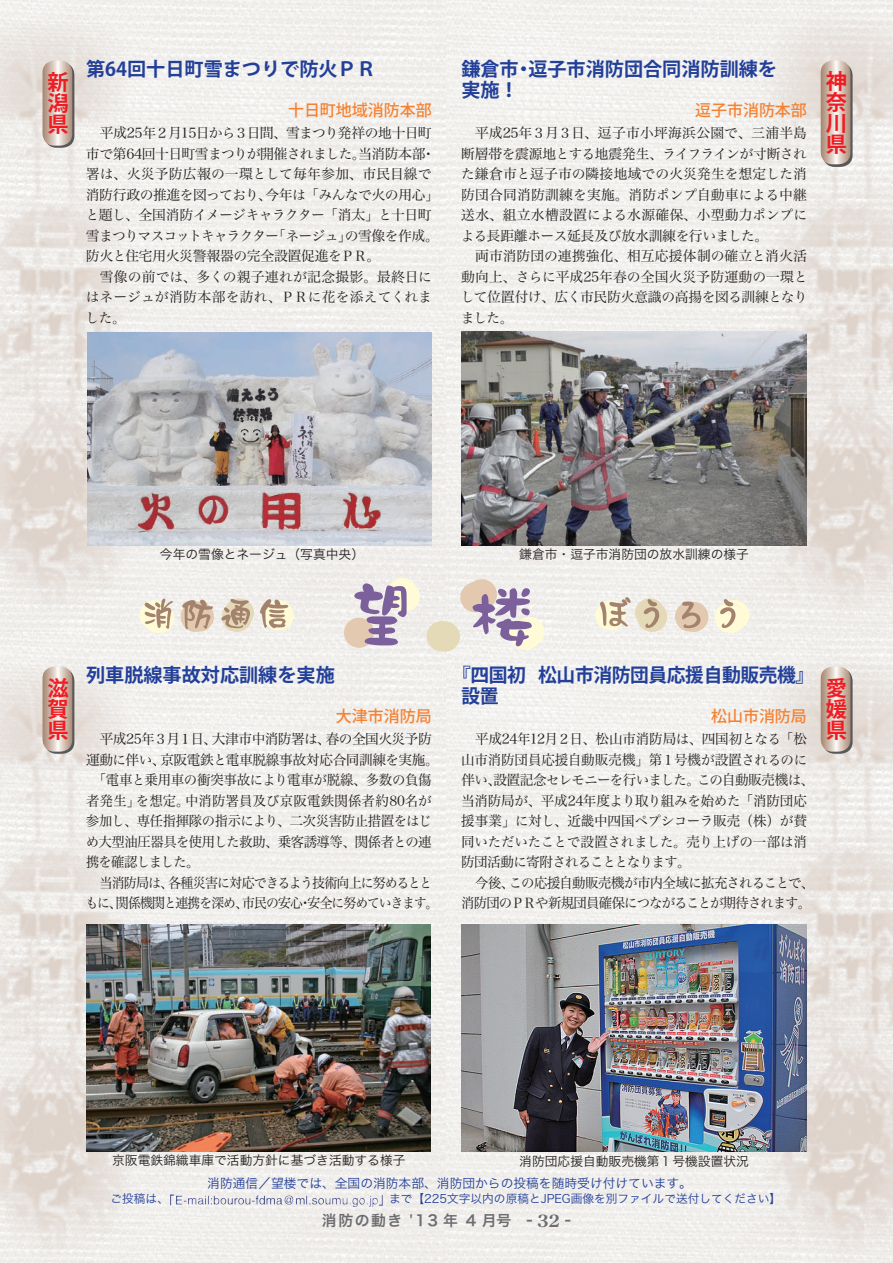
<style>
.page{position:relative;width:893px;height:1263px;background:#fff}
.page>*{position:absolute;margin:0;border:0;box-sizing:border-box;transform-origin:0 0}
.t1{font:700 21.3px/21.3px "Koz Go Std";color:#ee1d23;text-align:justify}
.t2{font:700 19.2px/21.3px "Koz Go Std";color:#223f99}
.t3{font:700 19.2px/21.3px "Koz Go Std";letter-spacing:-.02em;color:#223f99}
.t4{font:500 15.9px "Koz Go Std";color:#f48232}
.t5{font:14.85px "Hira Kaku Pro W6";letter-spacing:.1em;color:#6c6d70}
.t6{font:13.8px/20.5px "Hira Min Pro N W3";letter-spacing:-.035em;color:#231f20;text-align:justify}
.t7{font:13.8px/20.5px "Hira Min Pro N W3";letter-spacing:-.06em;color:#231f20;text-align:right}
.t8{font:13.8px "Hira Min Pro N W3";letter-spacing:-.075em;color:#231f20;scale:.93 1}
.t9{font:13.8px "Hira Min Pro N W3";letter-spacing:-.07em;color:#231f20;scale:.94 1}
.t10{font:13.8px "Hira Min Pro N W3";letter-spacing:.015em;color:#231f20}
.t11{font:13.8px "Hira Min Pro N W3";letter-spacing:-.07em;color:#231f20}
.t12{font:12.75px "Hira Kaku Pro N W3";color:#231f20}
.t13{font:12.75px "Hira Kaku Pro N W3";color:#223f99}
.t14{font:11.7px "Hira Kaku Pro N W3";color:#223f99}
.s1{font-family:"Century Old Style Std";font-weight:700;font-size:16.95px}
</style>
<div class="page">
<img style="left:0;top:0;width:893px;height:1263px">
<div style="left:344px;top:618px;width:30px;height:30px;background:#e3c9af;border-radius:50%"></div>
<div style="left:264px;top:600px;width:30px;height:30px;background:#fffbd6;border-radius:50%"></div>
<div style="left:595px;top:600px;width:30px;height:30px;background:#fffbd6;border-radius:50%"></div>
<svg style="left:354px;top:577px;width:192px;height:75px"></svg>
<svg style="left:138px;top:598px;width:150px;height:37px"></svg>
<svg style="left:600px;top:597px;width:151px;height:38px"></svg>
<img style="left:170px;top:1194px;width:213px;height:13px">
<img style="left:86px;top:925px;width:345px;height:226px">
<img style="left:461px;top:925px;width:346px;height:226px">
<svg style="left:45px;top:63px;width:29px;height:85px"></svg>
<svg style="left:43px;top:61px;width:29px;height:85px;background:#d0bfb3"></svg>
<svg style="left:823px;top:63px;width:30px;height:104px"></svg>
<svg style="left:821px;top:61px;width:29px;height:103px;background:#d0bfb3"></svg>
<svg style="left:45px;top:669px;width:29px;height:85px"></svg>
<svg style="left:43px;top:666px;width:29px;height:86px;background:#d1bfb4"></svg>
<svg style="left:823px;top:669px;width:30px;height:85px"></svg>
<svg style="left:821px;top:666px;width:29px;height:86px;background:#d1bfb3"></svg>
<img style="left:461px;top:332px;width:346px;height:213px">
<img style="left:88px;top:332px;width:344px;height:213px">
<h2 class="t2" style="left:86px;top:59px;width:291px">第64回十日町雪まつりで防火ＰＲ</h2>
<p class="t4" style="left:288px;top:100px;width:145px">十日町地域消防本部</p>
<p class="t6" style="left:85px;top:121px;width:355px;text-align:left;text-indent:14px">平成25年２月15日から３日間、雪まつり発祥の地十日町市で第64回十日町雪まつりが開催されました。当消防本部・署は、火災予防広報の一環として毎年参加、市民目線で消防行政の推進を図っており、今年は「みんなで火の用心」と題し、全国消防イメージキャラクター「消太」と十日町雪まつりマスコットキャラクター「ネージュ」の雪像を作成。防火と住宅用火災警報器の完全設置促進をＰＲ。</p>
<p class="t6" style="left:85px;top:265px;width:348px;text-indent:14px">雪像の前では、多くの親子連れが記念撮影。最終日にはネージュが消防本部を訪れ、ＰＲに花を添えてくれました。</p>
<h2 class="t2" style="left:461px;top:59px;width:317px">鎌倉市・逗子市消防団合同消防訓練を実施！</h2>
<p class="t4" style="left:695px;top:100px;width:113px">逗子市消防本部</p>
<p class="t6" style="left:461px;top:121px;width:348px;text-indent:14px">平成25年３月３日、逗子市小坪海浜公園で、三浦半島断層帯を震源地とする地震発生、ライフラインが寸断された鎌倉市と逗子市の隣接地域での火災発生を想定した消防団合同消防訓練を実施。消防ポンプ自動車による中継送水、組立水槽設置による水源確保、小型動力ポンプによる長距離ホース延長及び放水訓練を行いました。</p>
<p class="t6" style="left:461px;top:245px;width:348px;text-indent:14px">両市消防団の連携強化、相互応援体制の確立と消火活動向上、さらに平成25年春の全国火災予防運動の一環として位置付け、広く市民防火意識の高揚を図る訓練となりました。</p>
<h1 class="t1" style="left:48px;top:73px;width:22px">新潟県</h1>
<h1 class="t1" style="left:826px;top:72px;width:22px">神奈川県</h1>
<p class="t12" style="left:160px;top:543px;width:206px">今年の雪像とネージュ（写真中央）</p>
<p class="t12" style="left:519px;top:543px;width:231px">鎌倉市・逗子市消防団の放水訓練の様子</p>
<h2 class="t3" style="left:461px;top:665px;width:354px;text-indent:-9px">『四国初　松山市消防団員応援自動販売機』設置</h2>
<p class="t4" style="left:711px;top:706px;width:97px">松山市消防局</p>
<h2 class="t2" style="left:86px;top:665px;width:250px">列車脱線事故対応訓練を実施</h2>
<h1 class="t1" style="left:48px;top:679px;width:23px">滋賀県</h1>
<h1 class="t1" style="left:826px;top:679px;width:22px">愛媛県</h1>
<p class="t4" style="left:336px;top:706px;width:97px">大津市消防局</p>
<p class="t6" style="left:461px;top:727px;width:355px;text-align:left;text-indent:14px">平成24年12月２日、松山市消防局は、四国初となる「松山市消防団員応援自動販売機」第１号機が設置されるのに伴い、設置記念セレモニーを行いました。この自動販売機は、当消防局が、平成24年度より取り組みを始めた「消防団応援事業」に対し、近畿中四国ペプシコーラ販売（株）が賛同いただいたことで設置されました。売り上げの一部は消防団活動に寄附されることとなります。</p>
<p class="t7" style="left:461px;top:871px;width:354px">今後、この応援自動販売機が市内全域に拡充されることで、消防団のＰＲや新規団員確保につながることが期待されます。</p>
<p class="t6" style="left:100px;top:727px;width:333px">平成25年３月１日、大津市中消防署は、春の全国火災予防</p>
<p class="t6" style="left:86px;top:748px;width:354px">運動に伴い、京阪電鉄と電車脱線事故対応合同訓練を実施。</p>
<p class="t6" style="left:93px;top:768px;width:340px">「電車と乗用車の衝突事故により電車が脱線、多数の負傷</p>
<p class="t10" style="left:86px;top:789px;width:347px">者発生」を想定。中消防署員及び京阪電鉄関係者約80名が</p>
<p class="t6" style="left:86px;top:809px;width:348px">参加し、専任指揮隊の指示により、二次災害防止措置をはじ</p>
<p class="t6" style="left:86px;top:830px;width:347px">め大型油圧器具を使用した救助、乗客誘導等、関係者との連</p>
<p class="t11" style="left:86px;top:850px;width:115px">携を確認しました。</p>
<p class="t9" style="left:100px;top:871px;width:355px">当消防局は、各種災害に対応できるよう技術向上に努めるとと</p>
<p class="t8" style="left:86px;top:891px;width:381px">もに、関係機関と連携を深め、市民の安心・安全に努めていきます。</p>
<p class="t12" style="left:112px;top:1149px;width:295px">京阪電鉄錦織車庫で活動方針に基づき活動する様子</p>
<p class="t12" style="left:519px;top:1150px;width:231px">消防団応援自動販売機第１号機設置状況</p>
<p class="t13" style="left:207px;top:1171px;width:486px">消防通信／望楼では、全国の消防本部、消防団からの投稿を随時受け付けています。</p>
<p class="t14" style="left:111px;top:1188px;width:60px">ご投稿は、</p>
<p class="t14" style="left:389px;top:1188px;width:394px">まで【225文字以内の原稿とJPEG画像を別ファイルで送付してください】</p>
<p class="t5" style="left:322px;top:1207px;width:250px">消防の動き '13 年 4 月号 - <span class="s1">32</span> -</p>
</div>
